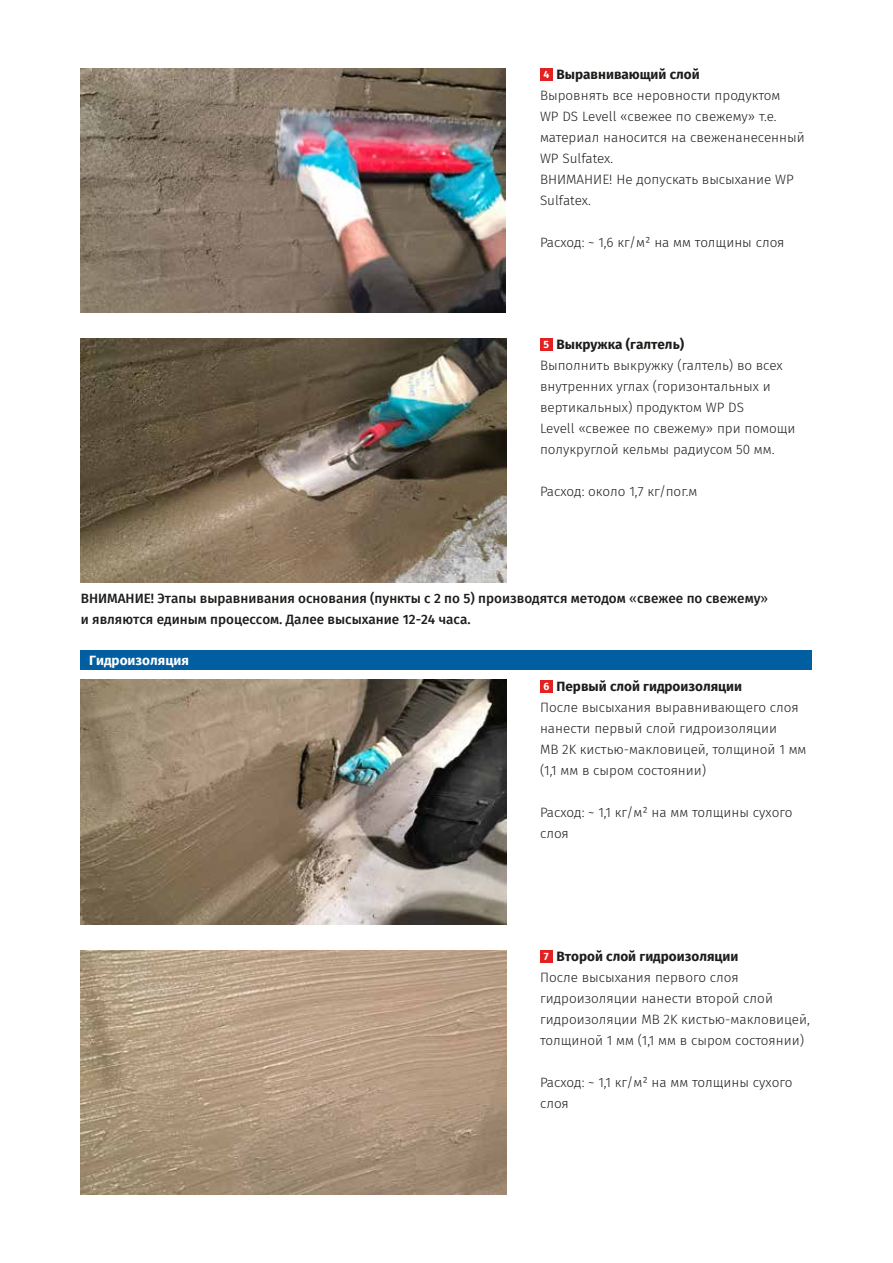
<style>
.page{position:relative;width:893px;height:1263px;background:#fff}
.page>*{position:absolute;margin:0;border:0;box-sizing:border-box;transform-origin:0 0}
.t1{font:300 13.5px/21px "Fira Sans";color:#1d1d1b}
.t2{font:500 13.5px/21px "Fira Sans";color:#1d1d1b}
.t3{font:700 13.5px "Fira Sans";color:#1d1d1b}
.t4{font:700 13.5px "Fira Sans";color:#fff}
.t5{font:700 10.5px "Fira Sans";color:#fff}
.s1{font-weight:400}
</style>
<div class="page">
<img style="left:81px;top:338px;width:425px;height:245px">
<img style="left:81px;top:680px;width:425px;height:244px">
<img style="left:81px;top:950px;width:425px;height:244px">
<div style="left:540px;top:338px;width:13px;height:13px;background:#e12122"></div>
<div style="left:540px;top:680px;width:13px;height:13px;background:#e12122"></div>
<div style="left:540px;top:950px;width:13px;height:13px;background:#e12122"></div>
<img style="left:81px;top:68px;width:424px;height:245px">
<div style="left:540px;top:68px;width:13px;height:13px;background:#e12122"></div>
<div style="left:81px;top:650px;width:731px;height:19px;background:#005ea1"></div>
<p class="t3" style="left:556px;top:63px;width:145px">Выравнивающий слой</p>
<p class="t1" style="left:540px;top:85px;width:266px">Выровнять все неровности продуктом<br>WP DS Levell «свежее по свежему» т.е. материал наносится на свеженанесенный<br>WP Sulfatex.<br>ВНИМАНИЕ! Не допускать высыхание WP<br>Sulfatex.</p>
<p class="t1" style="left:540px;top:232px;width:246px">Расход: ~ 1,6 кг/м² на мм толщины слоя</p>
<p class="t5" style="left:543px;top:66px;width:7px">4</p>
<p class="t3" style="left:556px;top:333px;width:129px">Выкружка (галтель)</p>
<p class="t1" style="left:540px;top:355px;width:257px">Выполнить выкружку (галтель) во всех внутренних углах (горизонтальных и вертикальных) продуктом WP DS<br>Levell «свежее по свежему» при помощи полукруглой кельмы радиусом 50 мм.</p>
<p class="t1" style="left:540px;top:481px;width:159px">Расход: около 1,7 кг/пог.м</p>
<p class="t5" style="left:544px;top:336px;width:7px">5</p>
<p class="t2" style="left:81px;top:587px;width:689px">ВНИМАНИЕ! Этапы выравнивания основания (пункты с 2 по 5) производятся методом <span class="s1">«</span>свежее по свежему<span class="s1">» </span>и являются единым процессом. Далее высыхание 12-24 часа.</p>
<p class="t4" style="left:89px;top:648px;width:101px">Гидроизоляция</p>
<p class="t3" style="left:556px;top:675px;width:187px">Первый слой гидроизоляции</p>
<p class="t1" style="left:540px;top:697px;width:268px">После высыхания выравнивающего слоя нанести первый слой гидроизоляции<br>MB 2K кистью-макловицей, толщиной 1 мм (1,1 мм в сыром состоянии)</p>
<p class="t1" style="left:540px;top:802px;width:254px">Расход: ~ 1,1 кг/м² на мм толщины сухого слоя</p>
<p class="t5" style="left:543px;top:677px;width:7px">6</p>
<p class="t3" style="left:556px;top:945px;width:183px">Второй слой гидроизоляции</p>
<p class="t1" style="left:540px;top:967px;width:271px">После высыхания первого слоя гидроизоляции нанести второй слой гидроизоляции MB 2K кистью-макловицей, толщиной 1 мм (1,1 мм в сыром состоянии)</p>
<p class="t1" style="left:540px;top:1072px;width:254px">Расход: ~ 1,1 кг/м² на мм толщины сухого слоя</p>
<p class="t5" style="left:544px;top:947px;width:6px">7</p>
</div>
